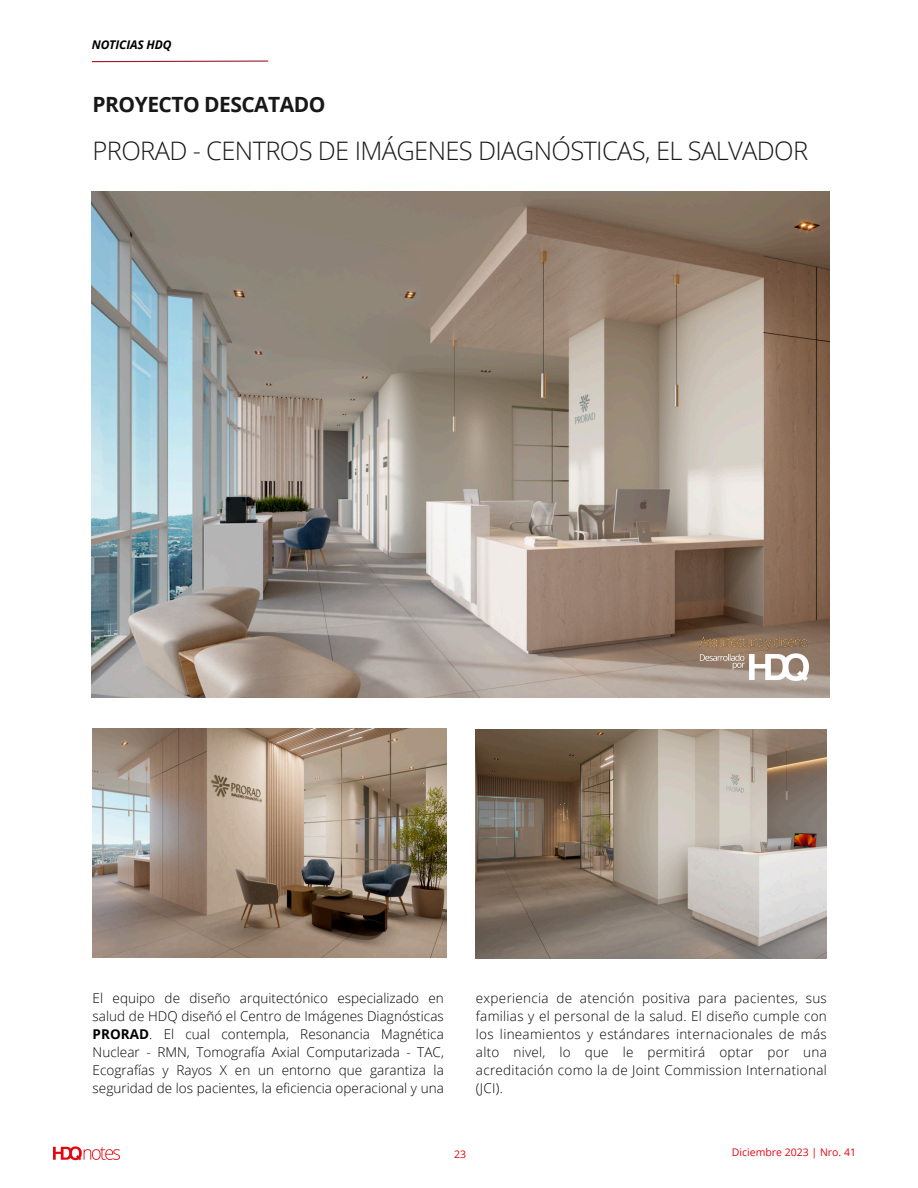
<style>
.page{position:relative;width:918px;height:1188px;background:#fff}
.page>*{position:absolute;margin:0;border:0;box-sizing:border-box;transform-origin:0 0}
.t1{font:300 25.5px "Open Sans";letter-spacing:-.025em;color:#181818}
.t2{font:700 21px "Open Sans";letter-spacing:-.025em;color:#181818}
.t3{font:300 13.5px/18px "Open Sans";letter-spacing:.015em;color:#000;text-align:justify}
.t4{font:italic 700 12px "Open Sans";letter-spacing:-.01em;color:#000}
.t5{font:10.5px "Open Sans";color:#e30613}
.s1{font-weight:700}
</style>
<div class="page">
<img style="left:91px;top:191px;width:738px;height:506px">
<img style="left:53px;top:1146px;width:66px;height:15px">
<svg style="left:91px;top:60px;width:178px;height:3px"></svg>
<img style="left:700px;top:654px;width:109px;height:27px">
<img style="left:696px;top:633px;width:115px;height:21px">
<img style="left:476px;top:730px;width:351px;height:228px">
<img style="left:92px;top:729px;width:354px;height:228px">
<p class="t4" style="left:92px;top:36px;width:81px">NOTICIAS HDQ</p>
<h1 class="t2" style="left:93px;top:90px;width:234px">PROYECTO DESCATADO</h1>
<p class="t1" style="left:93px;top:133px;width:717px">PRORAD - CENTROS DE IMÁGENES DIAGNÓSTICAS, EL SALVADOR</p>
<p class="t3" style="left:93px;top:989px;width:353px">El equipo de diseño arquitectónico especializado en salud de HDQ diseñó el Centro de Imágenes Diagnósticas <span class="s1">PRORAD</span>. El cual contempla, Resonancia Magnética Nuclear - RMN, Tomografía Axial Computarizada - TAC, Ecografías y Rayos X en un entorno que garantiza la seguridad de los pacientes, la eficiencia operacional y una</p>
<p class="t3" style="left:476px;top:989px;width:353px">experiencia de atención positiva para pacientes, sus familias y el personal de la salud. El diseño cumple con los lineamientos y estándares internacionales de más alto nivel, lo que le permitirá optar por una acreditación como la de Joint Commission International (JCI).</p>
<p class="t5" style="left:454px;top:1146px;width:13px">23</p>
<h3 class="t5" style="left:732px;top:1144px;width:126px">Diciembre 2023 | Nro. 41</h3>
</div>
